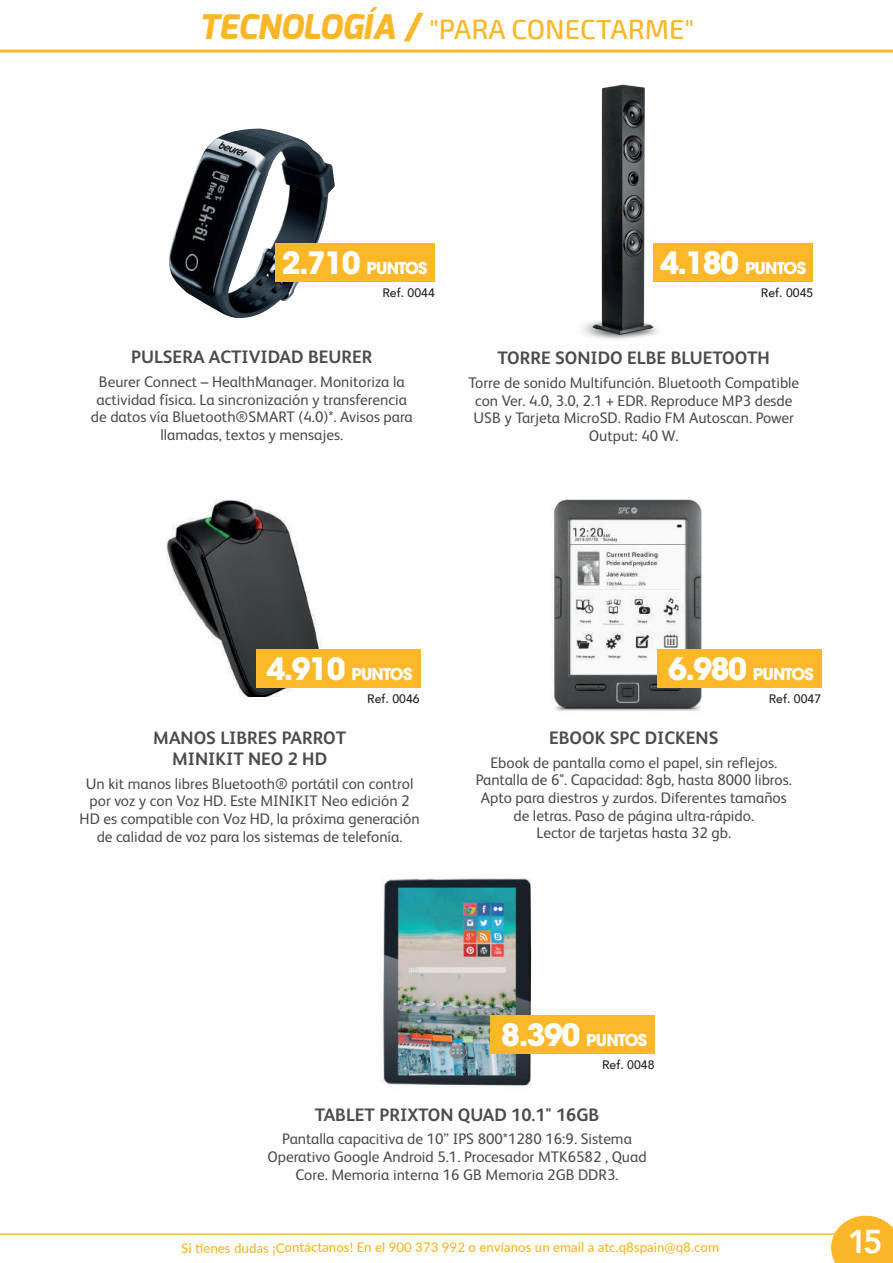
<style>
.page{position:relative;width:893px;height:1263px;background:#fff}
.page>*{position:absolute;margin:0;border:0;box-sizing:border-box;transform-origin:0 0}
.t1{font:800 33px "Avenir";color:#fff}
.t2{font:500 27.6px "Exo 2";color:#fcb729}
.t3{font:700 18px/21px "FS Albert";color:#4b4c4d;text-align:center}
.t4{font:700 16.35px "ITC Avant Garde Std";letter-spacing:-.05em;color:#fff}
.t5{font:15.3px/17.7px "FS Albert";color:#4b4c4d;text-align:center}
.t6{font:500 13.35px "Lato";color:#fcb729}
.t7{font:500 12.3px "Avenir";color:#231f20}
.s1{font-family:"Exo";font-weight:800;font-style:italic;font-size:33.9px}
.s2{font-size:30.6px}
</style>
<div class="page">
<img style="left:582px;top:84px;width:131px;height:255px">
<img style="left:381px;top:878px;width:155px;height:208px">
<img style="left:551px;top:499px;width:200px;height:212px">
<img style="left:166px;top:499px;width:167px;height:197px">
<img style="left:169px;top:128px;width:166px;height:190px">
<div style="left:256px;top:649px;width:164px;height:38px;background:#fcb828"></div>
<div style="left:491px;top:1015px;width:164px;height:38px;background:#fcb828"></div>
<div style="left:658px;top:649px;width:164px;height:38px;background:#fcb828"></div>
<hr style="left:0;top:50px;width:893px;height:3px;background:#fcb729">
<div style="left:275px;top:243px;width:159px;height:38px;background:#fcb828"></div>
<div style="left:653px;top:243px;width:160px;height:38px;background:#fcb828"></div>
<hr style="left:0;top:1233px;width:845px;height:2px;background:#fcb729">
<svg style="left:831px;top:1216px;width:62px;height:47px;background:#fcbf42"></svg>
<h2 class="t2" style="left:199px;top:13px;width:497px"><span class="s1">TECNOLOGÍA /</span> "PARA CONECTARME"</h2>
<p class="t4" style="left:282px;top:257px;width:147px"><span class="s2">2.710</span> PUNTOS</p>
<p class="t4" style="left:660px;top:257px;width:147px"><span class="s2">4.180</span> PUNTOS</p>
<p class="t7" style="left:382px;top:282px;width:54px">Ref. 0044</p>
<p class="t7" style="left:761px;top:282px;width:54px">Ref. 0045</p>
<p class="t3" style="left:131px;top:346px;width:243px">PULSERA ACTIVIDAD BEURER</p>
<p class="t5" style="left:91px;top:373px;width:323px">Beurer Connect – HealthManager. Monitoriza la actividad física. La sincronización y transferencia de datos vía Bluetooth®SMART (4.0)*. Avisos para llamadas, textos y mensajes.</p>
<p class="t3" style="left:498px;top:347px;width:274px">TORRE SONIDO ELBE BLUETOOTH</p>
<p class="t5" style="left:468px;top:374px;width:332px">Torre de sonido Multifunción. Bluetooth Compatible con Ver. 4.0, 3.0, 2.1 + EDR. Reproduce MP3 desde USB y Tarjeta MicroSD. Radio FM Autoscan. Power Output: 40 W.</p>
<p class="t4" style="left:266px;top:663px;width:147px"><span class="s2">4.910</span> PUNTOS</p>
<p class="t4" style="left:668px;top:663px;width:147px"><span class="s2">6.980</span> PUNTOS</p>
<p class="t7" style="left:367px;top:688px;width:54px">Ref. 0046</p>
<p class="t7" style="left:769px;top:688px;width:54px">Ref. 0047</p>
<p class="t3" style="left:153px;top:727px;width:194px">MANOS LIBRES PARROT<br>MINIKIT NEO 2 HD</p>
<p class="t5" style="left:80px;top:774px;width:342px">Un kit manos libres Bluetooth® portátil con control por voz y con Voz HD. Este MINIKIT Neo edición 2<br>HD es compatible con Voz HD, la próxima generación de calidad de voz para los sistemas de telefonía.</p>
<p class="t3" style="left:549px;top:727px;width:171px">EBOOK SPC DICKENS</p>
<p class="t5" style="left:476px;top:753px;width:318px">Ebook de pantalla como el papel, sin reflejos.<br>Pantalla de 6". Capacidad: 8gb, hasta 8000 libros.<br>Apto para diestros y zurdos. Diferentes tamaños de letras. Paso de página ultra-rápido.<br>Lector de tarjetas hasta 32 gb.</p>
<p class="t4" style="left:501px;top:1029px;width:147px"><span class="s2">8.390</span> PUNTOS</p>
<p class="t7" style="left:602px;top:1054px;width:54px">Ref. 0048</p>
<p class="t3" style="left:315px;top:1104px;width:286px">TABLET PRIXTON QUAD 10.1" 16GB</p>
<p class="t5" style="left:268px;top:1130px;width:381px">Pantalla capacitiva de 10” IPS 800*1280 16:9. Sistema<br>Operativo Google Android 5.1. Procesador MTK6582 , Quad<br>Core. Memoria interna 16 GB Memoria 2GB DDR3.</p>
<p class="t6" style="left:181px;top:1238px;width:539px">Si tienes dudas ¡Contáctanos! En el 900 373 992 o envíanos un email a atc.q8spain@q8.com</p>
<h1 class="t1" style="left:848px;top:1216px;width:37px">15</h1>
</div>
